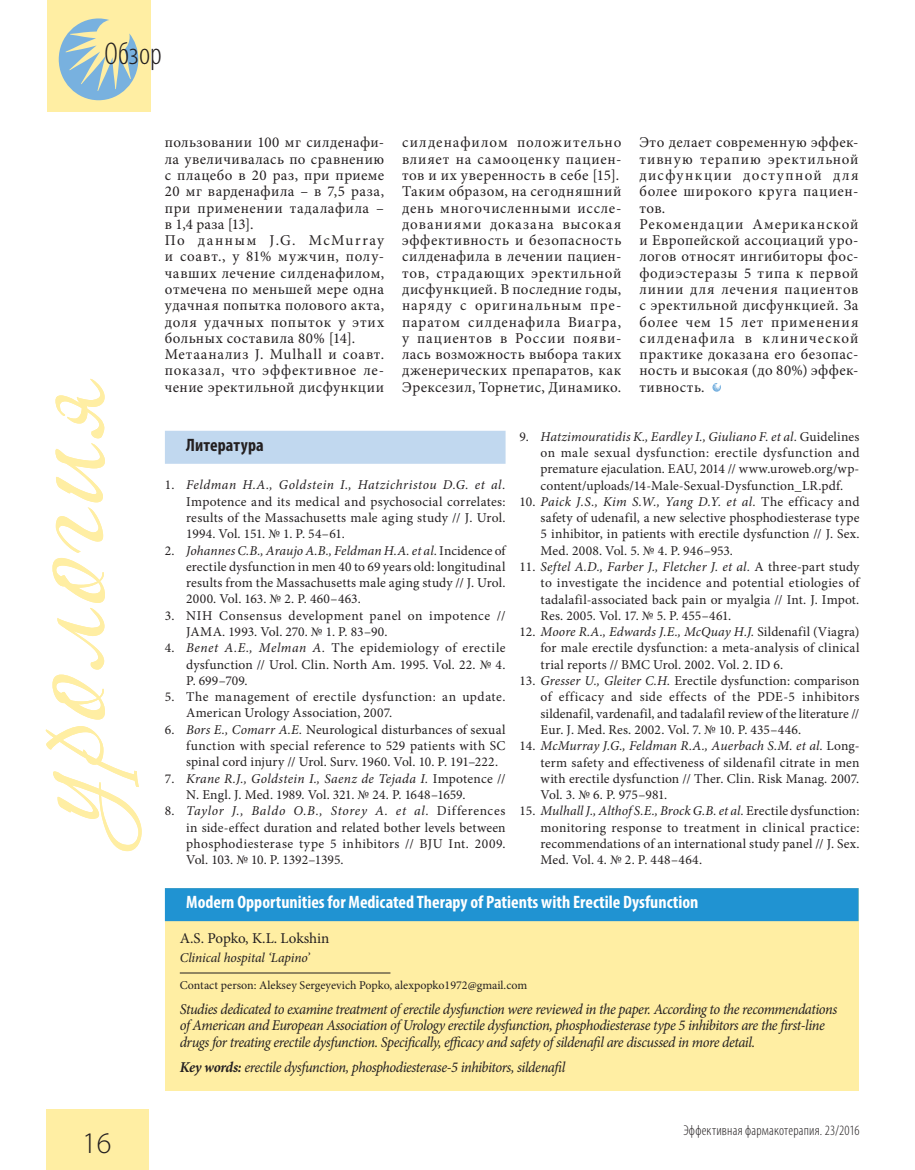
<style>
.page{position:relative;width:915px;height:1170px;background:#fff}
.page>*{position:absolute;margin:0;border:0;box-sizing:border-box;transform-origin:0 0}
.t1{font:300 condensed 31.5px "Myriad Pro";letter-spacing:.005em;color:#231f20}
.t2{font:300 30px "Myriad Pro";color:#231f20}
.t3{font:700 condensed 18px "Myriad Pro";color:#fff}
.t4{font:700 condensed 18px "Myriad Pro";letter-spacing:.005em;color:#231f20}
.t5{font:15px/16.2px "Minion Pro";letter-spacing:.04em;color:#231f20}
.t6{font:italic 15px/16.5px "Minion Pro";letter-spacing:-.03em;color:#231f20;scale:.96 1}
.t7{font:15px "Minion Pro";letter-spacing:-.005em;color:#231f20}
.t8{font:300 condensed 14.25px "Myriad Pro";letter-spacing:.015em;color:#231f20}
.t9{font:13.5px/16.4px "Minion Pro";letter-spacing:.015em;color:#231f20;text-align:justify}
.t10{font:italic 13.5px "Minion Pro";letter-spacing:-.01em;color:#231f20}
.t11{font:12px "Minion Pro";color:#231f20}
.s1{font-style:italic}
.s2{font-weight:700}
</style>
<div class="page">
<div style="left:47px;top:1108px;width:102px;height:61px;background:#ffeea3"></div>
<div style="left:47px;top:0;width:103px;height:112px;background:#ffeea3"></div>
<svg style="left:59px;top:18px;width:79px;height:82px"></svg>
<div style="left:165px;top:888px;width:693px;height:202px;background:#ffeea3"></div>
<div style="left:165px;top:888px;width:693px;height:33px;background:#2093d2"></div>
<hr style="left:180px;top:972px;width:210px;height:1px;background:#231f20">
<div style="left:165px;top:431px;width:340px;height:33px;background:#c1d8ef"></div>
<svg style="left:712px;top:383px;width:8px;height:8px"></svg>
<svg style="left:46px;top:726px;width:96px;height:125px"></svg>
<svg style="left:52px;top:379px;width:53px;height:340px"></svg>
<h1 class="t1" style="left:104px;top:35px;width:59px">Обзор</h1>
<p class="t5" style="left:165px;top:135px;width:221px">пользовании 100 мг силденафи&shy;ла увеличивалась по сравнению с плацебо в 20 раз, при приеме<br>20 мг варденафила – в 7,5 раза, при применении тадалафила – в 1,4 раза [13].<br>По данным J.G. McMurray и соавт., у 81% мужчин, полу&shy;чавших лечение силденафилом, отмечена по меньшей мере одна удачная попытка полового акта, доля удачных попыток у этих больных составила 80% [14].<br>Метаанализ J. Mulhall и соавт. показал, что эффективное ле&shy;чение эректильной дисфункции</p>
<p class="t5" style="left:402px;top:135px;width:221px">силденафилом положительно влияет на самооценку пациен&shy;тов и их уверенность в себе [15].<br>Таким образом, на сегодняшний день многочисленными иссле&shy;дованиями доказана высокая эффективность и безопасность силденафила в лечении пациен&shy;тов, страдающих эректильной дисфункцией. В последние годы, наряду с оригинальным пре&shy;паратом силденафила Виагра, у пациентов в России появи&shy;лась возможность выбора таких дженерических препаратов, как<br>Эрексезил, Торнетис, Динамико.</p>
<p class="t5" style="left:639px;top:135px;width:221px">Это делает современную эффек&shy;тивную терапию эректильной дисфункции доступной для более широкого круга пациен&shy;тов.<br>Рекомендации Американской и Европейской ассоциаций уро&shy;логов относят ингибиторы фос&shy;фодиэстеразы 5 типа к первой линии для лечения пациентов с эректильной дисфункцией. За более чем 15 лет применения силденафила в клинической практике доказана его безопас&shy;ность и высокая (до 80%) эффек&shy;тивность.</p>
<h3 class="t4" style="left:186px;top:434px;width:79px">Литература</h3>
<p class="t9" style="left:186px;top:477px;width:321px;text-indent:-21px">1. <span class="s1">Feldman H.A., Goldstein I., Hatzichristou D.G. et al.<br></span>Impotence and its medical and psychosocial correlates: results of the Massachusetts male aging study // J. Urol.<br>1994. Vol. 151. № 1. P. 54–61.</p>
<p class="t9" style="left:186px;top:542px;width:321px;text-indent:-21px">2. <span class="s1">Johannes C.B., Araujo A.B., Feldman H.A. et al.</span> Incidence of erectile dysfunction in men 40 to 69 years old: longitudinal results from the Massachusetts male aging study // J. Urol.<br>2000. Vol. 163. № 2. P. 460–463.</p>
<p class="t9" style="left:186px;top:607px;width:321px;text-indent:-21px">3. NIH Consensus development panel on impotence //<br>JAMA. 1993. Vol. 270. № 1. P. 83–90.</p>
<p class="t9" style="left:186px;top:640px;width:321px;text-indent:-21px">4. <span class="s1">Benet A.E., Melman A.</span> The epidemiology of erectile dysfunction // Urol. Clin. North Am. 1995. Vol. 22. № 4.<br>P. 699–709.</p>
<p class="t9" style="left:186px;top:688px;width:321px;text-indent:-21px">5. The management of erectile dysfunction: an update.<br>American Urology Association, 2007.</p>
<p class="t9" style="left:186px;top:721px;width:321px;text-indent:-21px">6. <span class="s1">Bors E., Comarr A.E.</span> Neurological disturbances of sexual function with special reference to 529 patients with SC spinal cord injury // Urol. Surv. 1960. Vol. 10. P. 191–222.</p>
<p class="t9" style="left:186px;top:770px;width:321px;text-indent:-21px">7. <span class="s1">Krane R.J., Goldstein I., Saenz de Tejada I.</span> Impotence //<br>N. Engl. J. Med. 1989. Vol. 321. № 24. P. 1648–1659.</p>
<p class="t9" style="left:186px;top:802px;width:321px;text-indent:-21px">8. <span class="s1">Taylor J., Baldo O.B., Storey A. et al.</span> Differences in side-effect duration and related bother levels between phosphodiesterase type 5 inhibitors // BJU Int. 2009.<br>Vol. 103. № 10. P. 1392–1395.</p>
<p class="t9" style="left:540px;top:428px;width:320px;text-indent:-21px">9. <span class="s1">Hatzimouratidis K., Eardley I., Giuliano F. et al.</span> Guidelines on male sexual dysfunction: erectile dysfunction and premature ejaculation. EAU, 2014 // www.uroweb.org/wp&shy;content/uploads/14-Male-Sexual-Dysfunction_LR.pdf.</p>
<p class="t9" style="left:540px;top:493px;width:320px;text-indent:-21px">10. <span class="s1">Paick J.S., Kim S.W., Yang D.Y. et al.</span> The efficacy and safety of udenafil, a new selective phosphodiesterase type 5 inhibitor, in patients with erectile dysfunction // J. Sex.<br>Med. 2008. Vol. 5. № 4. P. 946–953.</p>
<p class="t9" style="left:540px;top:558px;width:320px;text-indent:-21px">11. <span class="s1">Seftel A.D., Farber J., Fletcher J. et al.</span> A three-part study to investigate the incidence and potential etiologies of tadalafil-associated back pain or myalgia // Int. J. Impot.<br>Res. 2005. Vol. 17. № 5. P. 455–461.</p>
<p class="t9" style="left:540px;top:623px;width:320px;text-indent:-21px">12. <span class="s1">Moore R.A., Edwards J.E., McQuay H.J.</span> Sildenafil (Viagra) for male erectile dysfunction: a meta-analysis of clinical trial reports // BMC Urol. 2002. Vol. 2. ID 6.</p>
<p class="t9" style="left:540px;top:672px;width:320px;text-indent:-21px">13. <span class="s1">Gresser U., Gleiter C.H.</span> Erectile dysfunction: comparison of efficacy and side effects of the PDE-5 inhibitors sildenafil, vardenafil, and tadalafil review of the literature // Eur. J. Med. Res. 2002. Vol. 7. № 10. P. 435–446.</p>
<p class="t9" style="left:540px;top:737px;width:320px;text-indent:-21px">14. <span class="s1">McMurray J.G., Feldman R.A., Auerbach S.M. et al.</span> Long&shy;term safety and effectiveness of sildenafil citrate in men with erectile dysfunction // Ther. Clin. Risk Manag. 2007.<br>Vol. 3. № 6. P. 975–981.</p>
<p class="t9" style="left:540px;top:802px;width:320px;text-indent:-21px">15. <span class="s1">Mulhall J., Althof S.E., Brock G.B. et al.</span> Erectile dysfunction: monitoring response to treatment in clinical practice: recommendations of an international study panel // J. Sex.<br>Med. Vol. 4. № 2. P. 448–464.</p>
<h2 class="t2" style="left:82px;top:1125px;width:31px">16</h2>
<h3 class="t3" style="left:186px;top:891px;width:513px">Modern Opportunities for Medicated Therapy of Patients with Erectile Dysfunction</h3>
<p class="t7" style="left:180px;top:928px;width:151px">A.S. Popko, K.L. Lokshin</p>
<p class="t10" style="left:180px;top:948px;width:131px">Clinical hospital ‘Lapino’</p>
<p class="t11" style="left:180px;top:976px;width:349px">Contact person: Aleksey Sergeyevich Popko, alexpopko1972@gmail.com</p>
<p class="t6" style="left:180px;top:1000px;width:686px">Studies dedicated to examine treatment of erectile dysfunction were reviewed in the paper. According to the recommendations of American and European Association of Urology erectile dysfunction, phosphodiesterase type 5 inhibitors are the first-line drugs for treating erectile dysfunction. Specifically, efficacy and safety of sildenafil are discussed in more detail.</p>
<p class="t6" style="left:180px;top:1058px;width:403px"><span class="s2">Key words:</span> erectile dysfunction, phosphodiesterase-5 inhibitors, sildenafil</p>
<p class="t8" style="left:683px;top:1121px;width:178px">Эффективная фармакотерапия. 23/2016</p>
</div>
